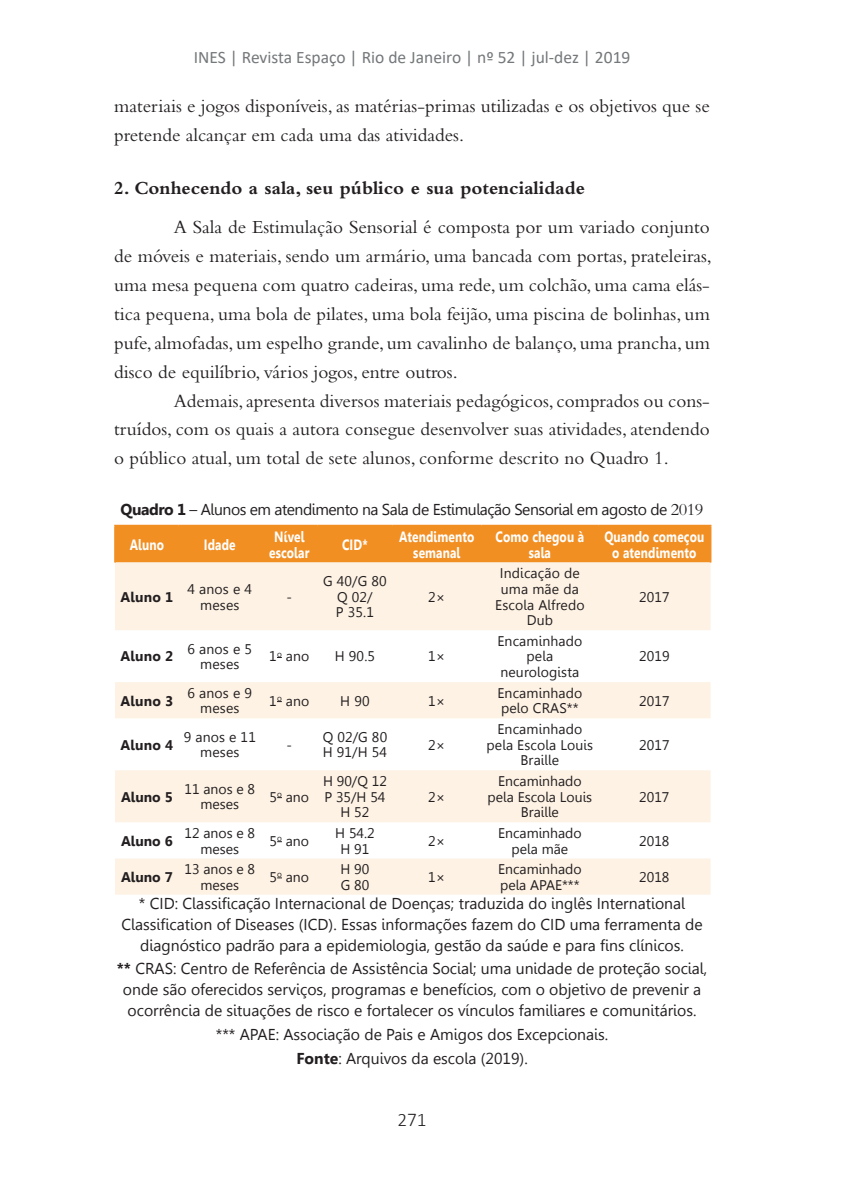
<style>
.page{position:relative;width:844px;height:1191px;background:#fff}
.page>*{position:absolute;margin:0;border:0;box-sizing:border-box;transform-origin:0 0}
.TEXTO{font:19.25px/28.9px "Bembo Std";color:#231f20;text-align:justify}
.entretítulo{font:700 19.25px "Bembo Std";color:#231f20}
.t1{font:300 19.25px "Calibri";color:#231f20}
.t2{font:17.5px "Calibri";color:#74787a}
.legenda{font:15.75px/21px "Gisha";color:#231f20;text-align:center}
.legenda-2{font:15.75px "Gisha";letter-spacing:-.03em;color:#231f20}
.texto_tabela{font:700 14.88px/15.8px "Gisha";letter-spacing:.01em;color:#fff;text-align:center;scale:.8 1}
.texto_tabela-2{font:14px/15.8px "Gisha";letter-spacing:.01em;color:#231f20;text-align:center}
.TEXTO-2{font:14px/15.8px "Gisha";color:#231f20;text-align:center}
.texto_tabela-3{font:700 14px "Gisha";letter-spacing:.01em;color:#231f20}
.TEXTO-3{font:700 14px "Gisha";color:#231f20}
.s1{font-weight:700}
.s2{font-family:"Bembo Std";font-size:17.5px}
</style>
<div class="page">
<div style="left:116px;top:526px;width:593px;height:36px;background:#f28f23"></div>
<svg style="left:115px;top:562px;width:595px;height:332px;fill:#fdf2e4"></svg>
<hr style="left:114px;top:525px;width:65px;height:1px;background:#f28f23">
<hr style="left:114px;top:526px;width:2px;height:36px;background:#f28f23">
<hr style="left:179px;top:525px;width:82px;height:1px;background:#f28f23">
<hr style="left:261px;top:525px;width:56px;height:1px;background:#f28f23">
<hr style="left:317px;top:525px;width:75px;height:1px;background:#f28f23">
<hr style="left:392px;top:525px;width:89px;height:1px;background:#f28f23">
<hr style="left:481px;top:525px;width:117px;height:1px;background:#f28f23">
<hr style="left:598px;top:525px;width:113px;height:1px;background:#f28f23">
<hr style="left:709px;top:526px;width:2px;height:36px;background:#f28f23">
<p class="t2" style="left:194px;top:45px;width:438px">INES | Revista Espaço | Rio de Janeiro | nº 52 | jul-dez | 2019</p>
<p class="TEXTO" style="left:114px;top:91px;width:597px">materiais e jogos disponíveis, as matérias-primas utilizadas e os objetivos que se pretende alcançar em cada uma das atividades.</p>
<p class="entretítulo" style="left:114px;top:178px;width:472px">2. Conhecendo a sala, seu público e sua potencialidade</p>
<p class="TEXTO" style="left:114px;top:212px;width:599px;text-indent:60px">A Sala de Estimulação Sensorial é composta por um variado conjunto de móveis e materiais, sendo um armário, uma bancada com portas, prateleiras, uma mesa pequena com quatro cadeiras, uma rede, um colchão, uma cama elás&shy;tica pequena, uma bola de pilates, uma bola feijão, uma piscina de bolinhas, um pufe, almofadas, um espelho grande, um cavalinho de balanço, uma prancha, um disco de equilíbrio, vários jogos, entre outros.</p>
<p class="TEXTO" style="left:114px;top:386px;width:597px;text-indent:60px">Ademais, apresenta diversos materiais pedagógicos, comprados ou cons&shy;truídos, com os quais a autora consegue desenvolver suas atividades, atendendo o público atual, um total de sete alunos, conforme descrito no Quadro 1.</p>
<p class="legenda-2" style="left:121px;top:500px;width:584px"><span class="s1">Quadro 1</span> – Alunos em atendimento na Sala de Estimulação Sensorial em agosto de <span class="s2">2019</span></p>
<p class="texto_tabela" style="left:130px;top:537px;width:44px">Aluno</p>
<p class="texto_tabela" style="left:204px;top:537px;width:41px">Idade</p>
<p class="texto_tabela" style="left:269px;top:529px;width:52px">Nível escolar</p>
<p class="texto_tabela" style="left:342px;top:537px;width:34px">CID*</p>
<p class="texto_tabela" style="left:399px;top:529px;width:95px">Atendimento semanal</p>
<p class="texto_tabela" style="left:495px;top:529px;width:112px">Como chegou à sala</p>
<p class="texto_tabela" style="left:604px;top:529px;width:126px">Quando começou o atendimento</p>
<p class="texto_tabela-3" style="left:120px;top:588px;width:54px">Aluno 1</p>
<p class="texto_tabela-2" style="left:187px;top:581px;width:66px">4 anos e 4 meses</p>
<p class="texto_tabela-2" style="left:495px;top:565px;width:91px">Indicação de uma mãe da<br>Escola Alfredo<br>Dub</p>
<p class="texto_tabela-2" style="left:323px;top:573px;width:65px">G 40/G 80</p>
<p class="texto_tabela-2" style="left:337px;top:589px;width:37px">Q 02/</p>
<p class="texto_tabela-2" style="left:336px;top:604px;width:40px">P 35.1</p>
<p class="texto_tabela-2" style="left:639px;top:589px;width:32px">2017</p>
<p class="texto_tabela-2" style="left:428px;top:589px;width:19px">2×</p>
<p class="texto_tabela-2" style="left:286px;top:589px;width:7px">-</p>
<p class="texto_tabela-3" style="left:120px;top:648px;width:54px">Aluno 2</p>
<p class="texto_tabela-2" style="left:187px;top:641px;width:66px">6 anos e 5 meses</p>
<p class="texto_tabela-2" style="left:269px;top:649px;width:42px">1<sup>o</sup> ano</p>
<p class="texto_tabela-2" style="left:335px;top:649px;width:42px">H 90.5</p>
<p class="texto_tabela-2" style="left:428px;top:649px;width:19px">1×</p>
<p class="texto_tabela-2" style="left:497px;top:633px;width:87px">Encaminhado pela neurologista</p>
<p class="texto_tabela-2" style="left:639px;top:649px;width:32px">2019</p>
<p class="texto_tabela-3" style="left:120px;top:692px;width:54px">Aluno 3</p>
<p class="texto_tabela-2" style="left:187px;top:685px;width:66px">6 anos e 9 meses</p>
<p class="texto_tabela-2" style="left:269px;top:693px;width:42px">1<sup>o</sup> ano</p>
<p class="texto_tabela-2" style="left:340px;top:693px;width:31px">H 90</p>
<p class="texto_tabela-2" style="left:428px;top:693px;width:19px">1×</p>
<p class="texto_tabela-2" style="left:497px;top:685px;width:87px;text-align:left">Encaminhado pelo CRAS**</p>
<p class="texto_tabela-2" style="left:639px;top:693px;width:32px">2017</p>
<p class="texto_tabela-3" style="left:120px;top:736px;width:54px">Aluno 4</p>
<p class="texto_tabela-2" style="left:184px;top:729px;width:74px">9 anos e 11 meses</p>
<p class="texto_tabela-2" style="left:486px;top:721px;width:108px">Encaminhado pela Escola Louis<br>Braille</p>
<p class="texto_tabela-2" style="left:322px;top:729px;width:66px">Q 02/G 80</p>
<p class="texto_tabela-2" style="left:323px;top:745px;width:66px">H 91/H 54</p>
<p class="texto_tabela-2" style="left:639px;top:737px;width:32px">2017</p>
<p class="texto_tabela-2" style="left:428px;top:737px;width:19px">2×</p>
<p class="texto_tabela-2" style="left:286px;top:737px;width:7px">-</p>
<p class="TEXTO-3" style="left:121px;top:788px;width:53px">Aluno 5</p>
<p class="TEXTO-2" style="left:184px;top:781px;width:72px">11 anos e 8 meses</p>
<p class="TEXTO-2" style="left:269px;top:789px;width:41px">5<sup>o</sup> ano</p>
<p class="TEXTO-3" style="left:121px;top:832px;width:53px">Aluno 6</p>
<p class="TEXTO-2" style="left:184px;top:825px;width:72px">12 anos e 8 meses</p>
<p class="TEXTO-2" style="left:269px;top:833px;width:41px">5<sup>o</sup> ano</p>
<p class="TEXTO-2" style="left:323px;top:773px;width:65px">H 90/Q 12</p>
<p class="TEXTO-2" style="left:324px;top:789px;width:63px">P 35/H 54</p>
<p class="TEXTO-2" style="left:340px;top:804px;width:30px">H 52</p>
<p class="TEXTO-2" style="left:335px;top:825px;width:41px">H 54.2</p>
<p class="TEXTO-2" style="left:340px;top:840px;width:30px">H 91</p>
<p class="TEXTO-2" style="left:428px;top:789px;width:19px">2×</p>
<p class="TEXTO-2" style="left:487px;top:773px;width:106px">Encaminhado pela Escola Louis<br>Braille</p>
<p class="TEXTO-2" style="left:639px;top:789px;width:32px">2017</p>
<p class="TEXTO-2" style="left:428px;top:833px;width:19px">2×</p>
<p class="TEXTO-2" style="left:498px;top:825px;width:85px">Encaminhado pela mãe</p>
<p class="TEXTO-2" style="left:639px;top:833px;width:32px">2018</p>
<p class="TEXTO-2" style="left:428px;top:869px;width:19px">1×</p>
<p class="TEXTO-2" style="left:498px;top:861px;width:85px;text-align:left">Encaminhado pela APAE***</p>
<p class="TEXTO-2" style="left:639px;top:869px;width:32px">2018</p>
<p class="legenda" style="left:121px;top:892px;width:582px">* CID: Classificação Internacional de Doenças; traduzida do inglês International<br>Classification of Diseases (ICD). Essas informações fazem do CID uma ferramenta de diagnóstico padrão para a epidemiologia, gestão da saúde e para fins clínicos.</p>
<p class="legenda" style="left:117px;top:958px;width:592px"><span class="s1">**</span> CRAS: Centro de Referência de Assistência Social; uma unidade de proteção social, onde são oferecidos serviços, programas e benefícios, com o objetivo de prevenir a ocorrência de situações de risco e fortalecer os vínculos familiares e comunitários.</p>
<p class="legenda" style="left:216px;top:1024px;width:394px">*** APAE: Associação de Pais e Amigos dos Excepcionais.</p>
<p class="legenda" style="left:296px;top:1047px;width:233px"><span class="s1">Fonte</span>: Arquivos da escola (2019).</p>
<p class="TEXTO-3" style="left:121px;top:869px;width:53px">Aluno 7</p>
<p class="TEXTO-2" style="left:184px;top:861px;width:72px">13 anos e 8 meses</p>
<p class="TEXTO-2" style="left:269px;top:869px;width:41px">5<sup>o</sup> ano</p>
<p class="TEXTO-2" style="left:340px;top:861px;width:30px">H 90</p>
<p class="TEXTO-2" style="left:340px;top:877px;width:30px">G 80</p>
<p class="t1" style="left:397px;top:1107px;width:31px">271</p>
</div>
